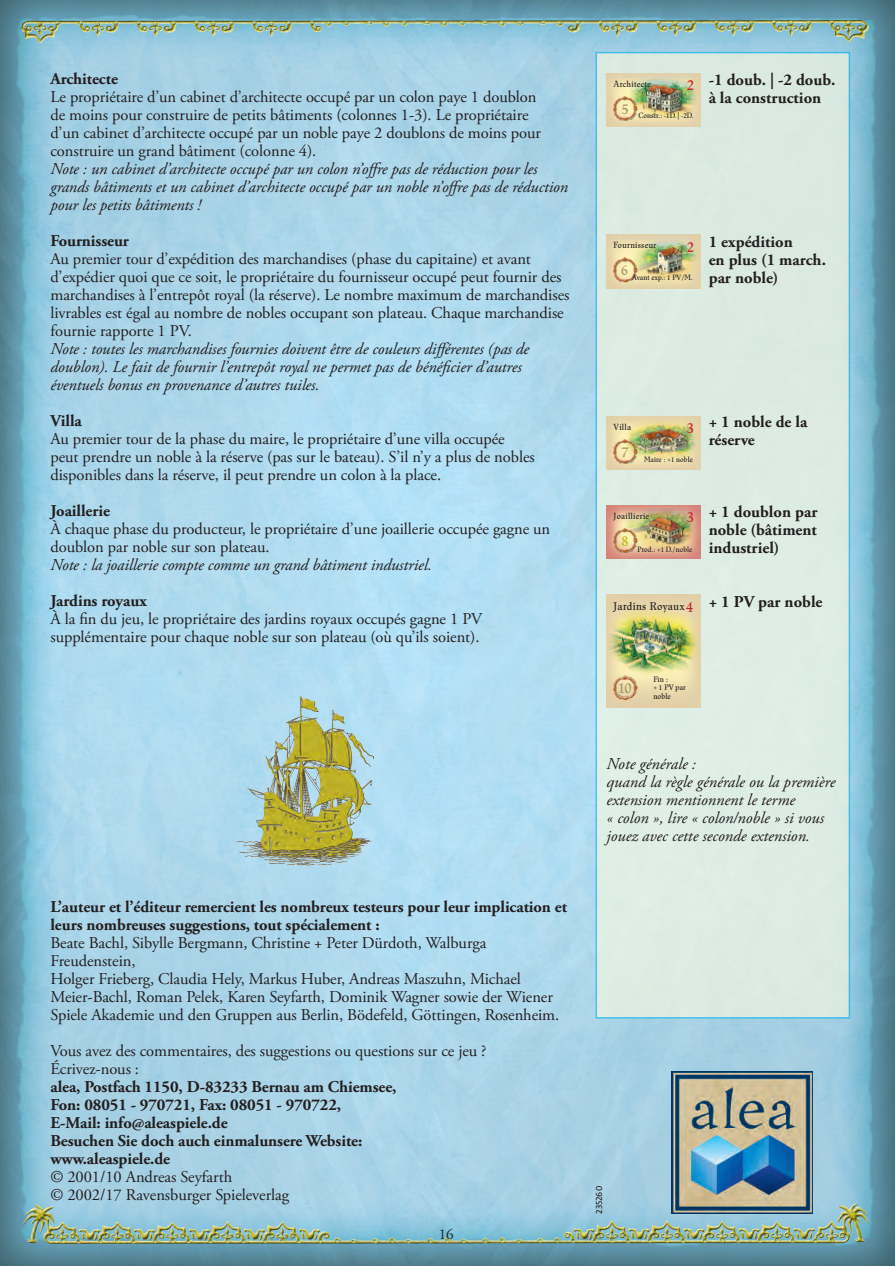
<style>
.page{position:relative;width:895px;height:1266px;background:#fff}
.page>*{position:absolute;margin:0;border:0;box-sizing:border-box;transform-origin:0 0}
.t1{font:16.5px/18px "Adobe Garamond Pro";letter-spacing:-.005em;color:#231f20}
.t2{font:italic 16.5px/18px "Adobe Garamond Pro";letter-spacing:-.005em;color:#231f20}
.t3{font:700 16.5px/18px "Adobe Garamond Pro";letter-spacing:-.005em;color:#231f20}
.t4{font:500 16.5px "Renner Antiqua LT Pro";color:#d11f26}
.t5{font:500 16.5px "Renner Antiqua LT Pro";color:#a39769}
.t6{font:15px "Adobe Garamond Pro";color:#231f20}
.t7{font:500 11.55px "Renner Antiqua LT Pro";letter-spacing:.025em;color:#231f20}
.t8{font:500 9.15px "Renner Antiqua LT Pro";letter-spacing:.025em;color:#231f20}
.t9{font:9px "The Sans C4 s";color:#231f20}
.t10{font:500 8.25px/8.2px "Renner Antiqua LT Pro";color:#231f20}
.t11{font:500 7.8px "Renner Antiqua LT Pro";color:#231f20}
</style>
<div class="page">
<img style="left:0;top:0;width:895px;height:1266px">
<img style="left:0;top:1164px;width:895px;height:85px">
<img style="left:0;top:16px;width:895px;height:85px">
<div style="left:595px;top:52px;width:255px;height:966px;background:#ddece3"></div>
<img style="left:232px;top:693px;width:144px;height:175px">
<img style="left:671px;top:1071px;width:142px;height:142px">
<img style="left:606px;top:416px;width:94px;height:54px">
<div style="left:613px;top:439px;width:25px;height:25px;background:#231f20;opacity:.4"></div>
<img style="left:613px;top:439px;width:24px;height:24px">
<img style="left:606px;top:505px;width:94px;height:54px">
<div style="left:613px;top:528px;width:25px;height:25px;background:#231f20;opacity:.4"></div>
<img style="left:613px;top:528px;width:24px;height:24px">
<img style="left:606px;top:595px;width:94px;height:112px">
<div style="left:614px;top:675px;width:24px;height:25px;background:#231f20;opacity:.4"></div>
<img style="left:613px;top:676px;width:24px;height:24px">
<img style="left:606px;top:73px;width:94px;height:54px">
<div style="left:613px;top:97px;width:25px;height:24px;background:#231f20;opacity:.4"></div>
<img style="left:613px;top:96px;width:24px;height:24px">
<img style="left:606px;top:235px;width:94px;height:54px">
<div style="left:613px;top:258px;width:25px;height:25px;background:#231f20;opacity:.4"></div>
<img style="left:613px;top:258px;width:24px;height:24px">
<svg style="left:891px;top:1261px;width:4px;height:5px"></svg>
<p class="t3" style="left:50px;top:70px;width:69px">Architecte</p>
<p class="t1" style="left:50px;top:88px;width:492px">Le propriétaire d’un cabinet d’architecte occupé par un colon paye 1 doublon de moins pour construire de petits bâtiments (colonnes 1-3). Le propriétaire d’un cabinet d’architecte occupé par un noble paye 2 doublons de moins pour construire un grand bâtiment (colonne 4).</p>
<p class="t2" style="left:50px;top:160px;width:519px">Note : un cabinet d’architecte occupé par un colon n’offre pas de réduction pour les grands bâtiments et un cabinet d’architecte occupé par un noble n’offre pas de réduction pour les petits bâtiments !</p>
<p class="t3" style="left:50px;top:232px;width:80px">Fournisseur</p>
<p class="t1" style="left:50px;top:250px;width:520px">Au premier tour d’expédition des marchandises (phase du capitaine) et avant d’expédier quoi que ce soit, le propriétaire du fournisseur occupé peut fournir des marchandises à l’entrepôt royal (la réserve). Le nombre maximum de marchandises livrables est égal au nombre de nobles occupant son plateau. Chaque marchandise fournie rapporte 1 PV.</p>
<p class="t2" style="left:50px;top:340px;width:480px">Note : toutes les marchandises fournies doivent être de couleurs différentes (pas de doublon). Le fait de fournir l’entrepôt royal ne permet pas de bénéficier d’autres éventuels bonus en provenance d’autres tuiles.</p>
<p class="t3" style="left:50px;top:412px;width:33px">Villa</p>
<p class="t1" style="left:50px;top:430px;width:486px">Au premier tour de la phase du maire, le propriétaire d’une villa occupée peut prendre un noble à la réserve (pas sur le bateau). S’il n’y a plus de nobles disponibles dans la réserve, il peut prendre un colon à la place.</p>
<p class="t3" style="left:50px;top:502px;width:61px">Joaillerie</p>
<p class="t1" style="left:50px;top:520px;width:501px">À chaque phase du producteur, le propriétaire d’une joaillerie occupée gagne un doublon par noble sur son plateau.</p>
<p class="t2" style="left:50px;top:556px;width:383px">Note : la joaillerie compte comme un grand bâtiment industriel.</p>
<p class="t3" style="left:50px;top:592px;width:98px">Jardins royaux</p>
<p class="t1" style="left:50px;top:610px;width:433px">À la fin du jeu, le propriétaire des jardins royaux occupés gagne 1 PV supplémentaire pour chaque noble sur son plateau (où qu’ils soient).</p>
<p class="t3" style="left:50px;top:898px;width:518px">L’auteur et l’éditeur remercient les nombreux testeurs pour leur implication et leurs nombreuses suggestions, tout spécialement :</p>
<p class="t1" style="left:50px;top:934px;width:510px">Beate Bachl, Sibylle Bergmann, Christine + Peter Dürdoth, Walburga Freudenstein,<br>Holger Frieberg, Claudia Hely, Markus Huber, Andreas Maszuhn, Michael Meier-Bachl, Roman Pelek, Karen Seyfarth, Dominik Wagner sowie der Wiener Spiele Akademie und den Gruppen aus Berlin, Bödefeld, Göttingen, Rosenheim.</p>
<p class="t1" style="left:50px;top:1042px;width:437px">Vous avez des commentaires, des suggestions ou questions sur ce jeu ?<br>Écrivez-nous :</p>
<p class="t3" style="left:50px;top:1078px;width:347px">alea, Postfach 1150, D-83233 Bernau am Chiemsee, Fon: 08051 - 970721, Fax: 08051 - 970722,<br>E-Mail: info@aleaspiele.de<br>Besuchen Sie doch auch einmalunsere Website: www.aleaspiele.de</p>
<p class="t1" style="left:50px;top:1168px;width:240px">© 2001/10 Andreas Seyfarth<br>© 2002/17 Ravensburger Spieleverlag</p>
<p class="t6" style="left:439px;top:1225px;width:16px">16</p>
<p class="t8" style="left:613px;top:79px;width:39px">Architecte</p>
<p class="t4" style="left:686px;top:76px;width:9px">2</p>
<p class="t11" style="left:621px;top:111px;width:73px"><sup>5</sup> Constr.: -1D. | -2D.</p>
<p class="t3" style="left:708px;top:71px;width:128px">-1 doub. | -2 doub. à la construction</p>
<p class="t8" style="left:613px;top:240px;width:44px">Fournisseur</p>
<p class="t4" style="left:686px;top:237px;width:9px">2</p>
<p class="t11" style="left:621px;top:273px;width:73px"><sup>6</sup> Avant exp.: 1 PV/M.</p>
<p class="t3" style="left:708px;top:233px;width:119px">1 expédition<br>en plus (1 march. par noble)</p>
<p class="t8" style="left:613px;top:422px;width:19px">Villa</p>
<p class="t4" style="left:686px;top:419px;width:9px">3</p>
<p class="t11" style="left:621px;top:455px;width:73px"><sup>7</sup> Maire : +1 noble</p>
<p class="t3" style="left:708px;top:413px;width:100px">+ 1 noble de la réserve</p>
<p class="t8" style="left:613px;top:511px;width:37px">Joaillierie</p>
<p class="t4" style="left:686px;top:508px;width:9px">3</p>
<p class="t11" style="left:621px;top:545px;width:72px"><sup>8</sup> Prod.: +1 D./noble</p>
<p class="t7" style="left:613px;top:600px;width:73px">Jardins Royaux</p>
<p class="t4" style="left:686px;top:598px;width:9px">4</p>
<p class="t3" style="left:708px;top:503px;width:110px;text-align:justify">+ 1 doublon par noble (bâtiment industriel)</p>
<p class="t3" style="left:708px;top:593px;width:115px">+ 1 PV par noble</p>
<p class="t5" style="left:618px;top:679px;width:15px">10</p>
<p class="t10" style="left:653px;top:675px;width:34px">Fin :<br>+ 1 PV par noble</p>
<p class="t2" style="left:606px;top:755px;width:230px">Note générale :<br>quand la règle générale ou la première extension mentionnent le terme<br>« colon », lire « colon/noble » si vous jouez avec cette seconde extension.</p>
<p class="t9" style="left:593px;top:1214px;width:29px;rotate:-90deg">235260</p>
</div>
